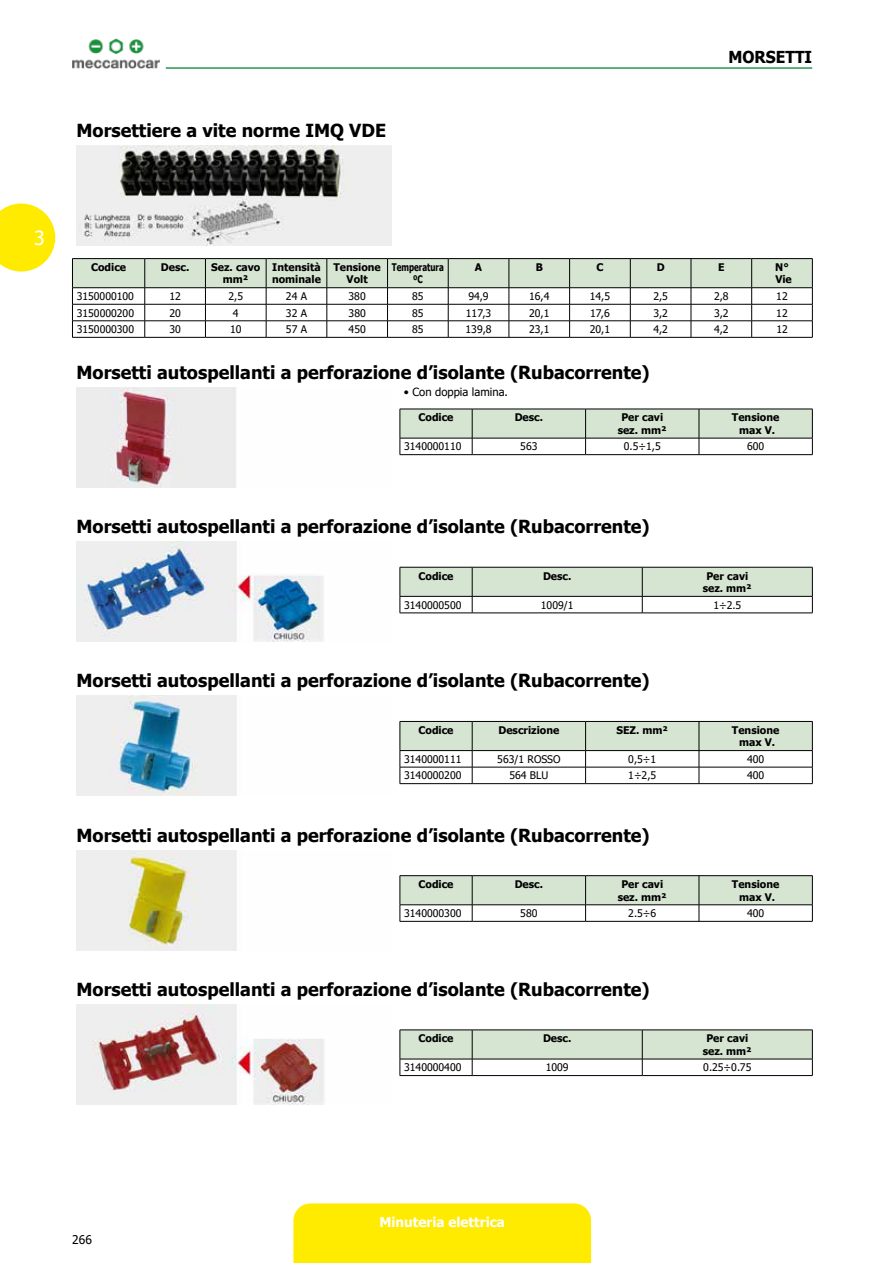
<style>
.page{position:relative;width:893px;height:1263px;background:#fff}
.page>*{position:absolute;margin:0;border:0;box-sizing:border-box;transform-origin:0 0}
.t1{font:19.5px "Tahoma";color:#fff}
.t2{font:700 18px "Tahoma";color:#000}
.t3{font:700 16.5px "Tahoma";color:#000;scale:.95 1}
.t4{font:700 13.5px "Tahoma";color:#fff}
.t5{font:12px "Tahoma";color:#000}
.t6{font:11.25px "Tahoma";color:#000}
.t7{font:10.5px "Tahoma";color:#000}
.t8{font:700 10.5px/12.6px "Tahoma";color:#000;text-align:center}
.t9{font:700 10.5px/12.6px "Tahoma";color:#000;text-align:center;scale:.76 1}
</style>
<div class="page">
<div style="left:293px;top:1203px;width:298px;height:60px;background:#ffeb00"></div>
<svg style="left:0;top:203px;width:55px;height:69px"></svg>
<img style="left:72px;top:38px;width:87px;height:31px">
<hr style="left:166px;top:67px;width:646px;height:2px;background:#28974e">
<img style="left:77px;top:146px;width:314px;height:100px">
<hr style="left:72px;top:258px;width:73px;height:1px;background:#000">
<hr style="left:145px;top:258px;width:60px;height:1px;background:#000">
<hr style="left:205px;top:258px;width:61px;height:1px;background:#000">
<hr style="left:266px;top:258px;width:61px;height:1px;background:#000">
<hr style="left:327px;top:258px;width:61px;height:1px;background:#000">
<hr style="left:388px;top:258px;width:60px;height:1px;background:#000">
<hr style="left:448px;top:258px;width:61px;height:1px;background:#000">
<hr style="left:509px;top:258px;width:61px;height:1px;background:#000">
<hr style="left:570px;top:258px;width:60px;height:1px;background:#000">
<hr style="left:630px;top:258px;width:61px;height:1px;background:#000">
<hr style="left:691px;top:258px;width:61px;height:1px;background:#000">
<hr style="left:752px;top:258px;width:61px;height:1px;background:#000">
<svg style="left:72px;top:259px;width:741px;height:78px"></svg>
<hr style="left:72px;top:337px;width:73px;height:1px;background:#000">
<hr style="left:145px;top:337px;width:60px;height:1px;background:#000">
<hr style="left:205px;top:337px;width:61px;height:1px;background:#000">
<hr style="left:266px;top:337px;width:61px;height:1px;background:#000">
<hr style="left:327px;top:337px;width:61px;height:1px;background:#000">
<hr style="left:388px;top:337px;width:60px;height:1px;background:#000">
<hr style="left:448px;top:337px;width:61px;height:1px;background:#000">
<hr style="left:509px;top:337px;width:61px;height:1px;background:#000">
<hr style="left:570px;top:337px;width:60px;height:1px;background:#000">
<hr style="left:630px;top:337px;width:61px;height:1px;background:#000">
<hr style="left:691px;top:337px;width:61px;height:1px;background:#000">
<hr style="left:752px;top:337px;width:61px;height:1px;background:#000">
<img style="left:77px;top:387px;width:159px;height:100px">
<svg style="left:400px;top:409px;width:413px;height:45px"></svg>
<hr style="left:400px;top:454px;width:72px;height:1px;background:#000">
<hr style="left:472px;top:454px;width:114px;height:1px;background:#000">
<hr style="left:586px;top:454px;width:113px;height:1px;background:#000">
<hr style="left:699px;top:454px;width:114px;height:1px;background:#000">
<img style="left:77px;top:542px;width:247px;height:100px">
<svg style="left:400px;top:567px;width:413px;height:46px"></svg>
<hr style="left:400px;top:613px;width:72px;height:1px;background:#000">
<hr style="left:472px;top:613px;width:170px;height:1px;background:#000">
<hr style="left:642px;top:613px;width:171px;height:1px;background:#000">
<img style="left:77px;top:696px;width:160px;height:100px">
<svg style="left:400px;top:721px;width:413px;height:62px"></svg>
<hr style="left:400px;top:783px;width:72px;height:1px;background:#000">
<hr style="left:472px;top:783px;width:114px;height:1px;background:#000">
<hr style="left:586px;top:783px;width:113px;height:1px;background:#000">
<hr style="left:699px;top:783px;width:114px;height:1px;background:#000">
<img style="left:77px;top:850px;width:160px;height:100px">
<hr style="left:400px;top:875px;width:72px;height:1px;background:#000">
<hr style="left:472px;top:875px;width:114px;height:1px;background:#000">
<hr style="left:586px;top:875px;width:113px;height:1px;background:#000">
<hr style="left:699px;top:875px;width:114px;height:1px;background:#000">
<svg style="left:400px;top:876px;width:413px;height:45px"></svg>
<hr style="left:400px;top:921px;width:72px;height:1px;background:#000">
<hr style="left:472px;top:921px;width:114px;height:1px;background:#000">
<hr style="left:586px;top:921px;width:113px;height:1px;background:#000">
<hr style="left:699px;top:921px;width:114px;height:1px;background:#000">
<img style="left:77px;top:1004px;width:247px;height:100px">
<svg style="left:400px;top:1030px;width:413px;height:45px"></svg>
<hr style="left:400px;top:1075px;width:72px;height:1px;background:#000">
<hr style="left:472px;top:1075px;width:170px;height:1px;background:#000">
<hr style="left:642px;top:1075px;width:171px;height:1px;background:#000">
<p class="t2" style="left:77px;top:118px;width:286px">Morsettiere a vite norme IMQ VDE</p>
<p class="t3" style="left:728px;top:45px;width:90px">Morsetti</p>
<p class="t1" style="left:34px;top:225px;width:12px">3</p>
<p class="t8" style="left:91px;top:261px;width:37px">Codice</p>
<p class="t8" style="left:161px;top:261px;width:30px">Desc.</p>
<p class="t8" style="left:211px;top:261px;width:51px">Sez. cavo mm²</p>
<p class="t8" style="left:272px;top:261px;width:50px;text-align:left">Intensità nominale</p>
<p class="t8" style="left:333px;top:261px;width:49px">Tensione<br>Volt</p>
<p class="t9" style="left:392px;top:261px;width:70px">Temperatura ºC</p>
<p class="t8" style="left:475px;top:261px;width:9px">A</p>
<p class="t8" style="left:536px;top:261px;width:9px">B</p>
<p class="t8" style="left:596px;top:261px;width:9px">C</p>
<p class="t8" style="left:657px;top:261px;width:8px">D</p>
<p class="t8" style="left:718px;top:261px;width:7px">E</p>
<p class="t8" style="left:775px;top:261px;width:18px;text-align:left">N°<br>Vie</p>
<p class="t7" style="left:77px;top:289px;width:59px">3150000100</p>
<p class="t7" style="left:169px;top:289px;width:13px">12</p>
<p class="t7" style="left:228px;top:289px;width:16px">2,5</p>
<p class="t7" style="left:286px;top:289px;width:23px">24 A</p>
<p class="t7" style="left:349px;top:289px;width:19px">380</p>
<p class="t7" style="left:412px;top:289px;width:13px">85</p>
<p class="t7" style="left:468px;top:289px;width:22px">94,9</p>
<p class="t7" style="left:529px;top:289px;width:22px">16,4</p>
<p class="t7" style="left:590px;top:289px;width:22px">14,5</p>
<p class="t7" style="left:653px;top:289px;width:16px">2,5</p>
<p class="t7" style="left:714px;top:289px;width:16px">2,8</p>
<p class="t7" style="left:776px;top:289px;width:13px">12</p>
<p class="t7" style="left:77px;top:306px;width:59px">3150000200</p>
<p class="t7" style="left:169px;top:306px;width:13px">20</p>
<p class="t7" style="left:233px;top:306px;width:7px">4</p>
<p class="t7" style="left:286px;top:306px;width:23px">32 A</p>
<p class="t7" style="left:349px;top:306px;width:19px">380</p>
<p class="t7" style="left:412px;top:306px;width:13px">85</p>
<p class="t7" style="left:466px;top:306px;width:27px">117,3</p>
<p class="t7" style="left:529px;top:306px;width:22px">20,1</p>
<p class="t7" style="left:590px;top:306px;width:21px">17,6</p>
<p class="t7" style="left:653px;top:306px;width:16px">3,2</p>
<p class="t7" style="left:714px;top:306px;width:16px">3,2</p>
<p class="t7" style="left:776px;top:306px;width:13px">12</p>
<p class="t7" style="left:77px;top:322px;width:59px">3150000300</p>
<p class="t7" style="left:169px;top:322px;width:13px">30</p>
<p class="t7" style="left:230px;top:322px;width:13px">10</p>
<p class="t7" style="left:286px;top:322px;width:23px">57 A</p>
<p class="t7" style="left:349px;top:322px;width:19px">450</p>
<p class="t7" style="left:412px;top:322px;width:13px">85</p>
<p class="t7" style="left:466px;top:322px;width:28px">139,8</p>
<p class="t7" style="left:529px;top:322px;width:22px">23,1</p>
<p class="t7" style="left:590px;top:322px;width:22px">20,1</p>
<p class="t7" style="left:653px;top:322px;width:16px">4,2</p>
<p class="t7" style="left:714px;top:322px;width:16px">4,2</p>
<p class="t7" style="left:776px;top:322px;width:13px">12</p>
<p class="t2" style="left:77px;top:360px;width:575px">Morsetti autospellanti a perforazione d’isolante (Rubacorrente)</p>
<p class="t6" style="left:404px;top:384px;width:106px">• Con doppia lamina.</p>
<p class="t8" style="left:418px;top:412px;width:37px">Codice</p>
<p class="t8" style="left:515px;top:412px;width:30px">Desc.</p>
<p class="t8" style="left:618px;top:412px;width:51px">Per cavi sez. mm²</p>
<p class="t8" style="left:732px;top:412px;width:49px">Tensione max V.</p>
<p class="t7" style="left:404px;top:439px;width:59px">3140000110</p>
<p class="t7" style="left:520px;top:439px;width:19px">563</p>
<p class="t7" style="left:624px;top:439px;width:38px">0.5÷1,5</p>
<p class="t7" style="left:747px;top:439px;width:19px">600</p>
<p class="t2" style="left:77px;top:514px;width:575px">Morsetti autospellanti a perforazione d’isolante (Rubacorrente)</p>
<p class="t8" style="left:418px;top:570px;width:37px">Codice</p>
<p class="t8" style="left:543px;top:570px;width:30px">Desc.</p>
<p class="t8" style="left:703px;top:570px;width:51px">Per cavi sez. mm²</p>
<p class="t7" style="left:404px;top:598px;width:59px">3140000500</p>
<p class="t7" style="left:541px;top:598px;width:34px">1009/1</p>
<p class="t7" style="left:713px;top:598px;width:30px">1÷2.5</p>
<p class="t2" style="left:77px;top:668px;width:575px">Morsetti autospellanti a perforazione d’isolante (Rubacorrente)</p>
<p class="t8" style="left:418px;top:724px;width:37px">Codice</p>
<p class="t8" style="left:498px;top:724px;width:62px">Descrizione</p>
<p class="t8" style="left:616px;top:724px;width:53px">SEZ. mm²</p>
<p class="t8" style="left:732px;top:724px;width:49px">Tensione max V.</p>
<p class="t7" style="left:404px;top:752px;width:59px">3140000111</p>
<p class="t7" style="left:497px;top:752px;width:65px">563/1 ROSSO</p>
<p class="t7" style="left:628px;top:752px;width:30px">0,5÷1</p>
<p class="t7" style="left:747px;top:752px;width:19px">400</p>
<p class="t7" style="left:404px;top:768px;width:59px">3140000200</p>
<p class="t7" style="left:509px;top:768px;width:40px">564 BLU</p>
<p class="t7" style="left:628px;top:768px;width:30px">1÷2,5</p>
<p class="t7" style="left:747px;top:768px;width:19px">400</p>
<p class="t2" style="left:77px;top:822px;width:575px">Morsetti autospellanti a perforazione d’isolante (Rubacorrente)</p>
<p class="t8" style="left:418px;top:878px;width:37px">Codice</p>
<p class="t8" style="left:515px;top:878px;width:30px">Desc.</p>
<p class="t8" style="left:618px;top:878px;width:51px">Per cavi sez. mm²</p>
<p class="t8" style="left:732px;top:878px;width:49px">Tensione max V.</p>
<p class="t7" style="left:404px;top:906px;width:59px">3140000300</p>
<p class="t7" style="left:520px;top:906px;width:19px">580</p>
<p class="t7" style="left:628px;top:906px;width:30px">2.5÷6</p>
<p class="t7" style="left:747px;top:906px;width:19px">400</p>
<p class="t2" style="left:77px;top:977px;width:575px">Morsetti autospellanti a perforazione d’isolante (Rubacorrente)</p>
<p class="t8" style="left:418px;top:1032px;width:37px">Codice</p>
<p class="t8" style="left:543px;top:1032px;width:30px">Desc.</p>
<p class="t8" style="left:703px;top:1032px;width:51px">Per cavi sez. mm²</p>
<p class="t7" style="left:404px;top:1060px;width:59px">3140000400</p>
<p class="t7" style="left:546px;top:1060px;width:24px">1009</p>
<p class="t7" style="left:703px;top:1060px;width:50px">0.25÷0.75</p>
<p class="t5" style="left:72px;top:1231px;width:21px">266</p>
<p class="t4" style="left:379px;top:1212px;width:127px">Minuteria elettrica</p>
</div>
